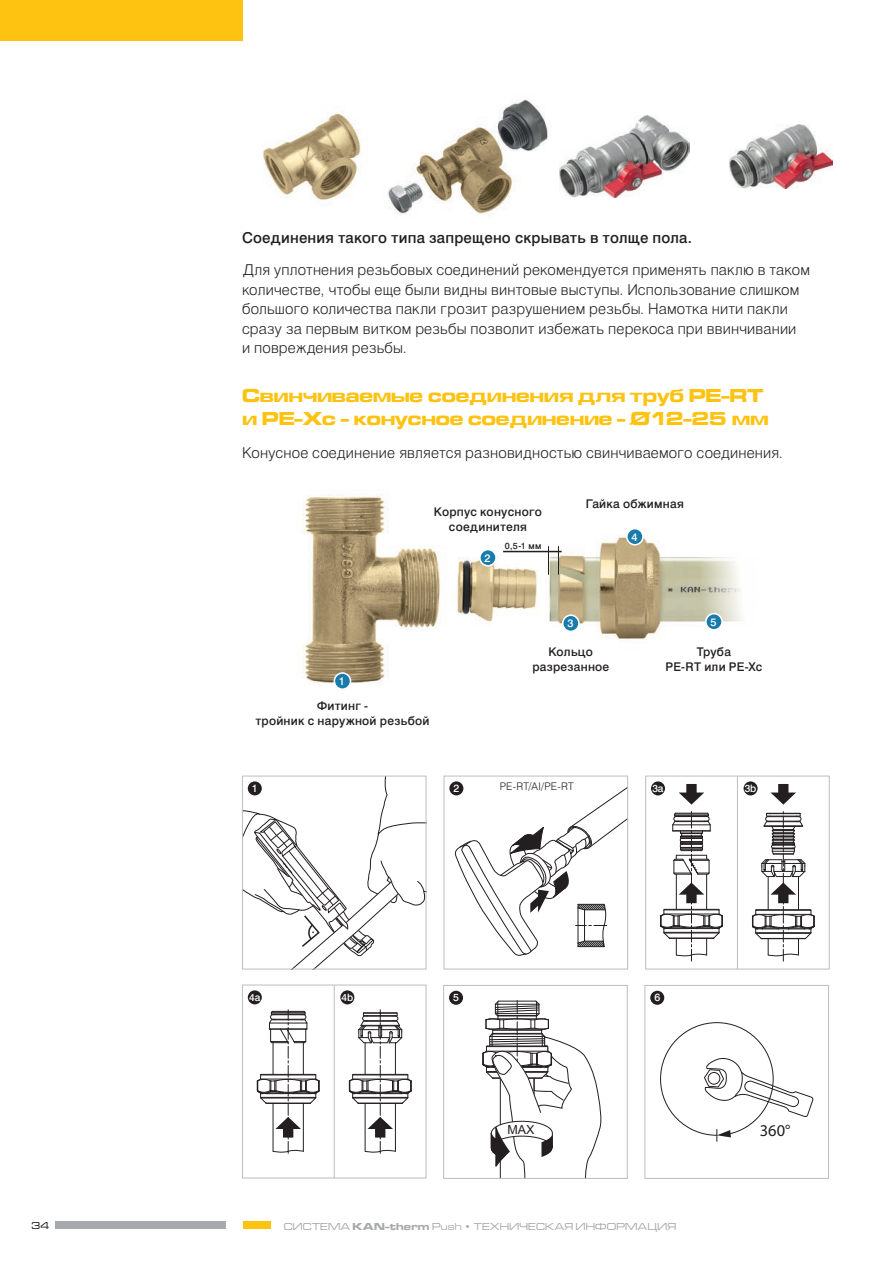
<style>
.page{position:relative;width:893px;height:1263px;background:#fff}
.page>*{position:absolute;margin:0;border:0;box-sizing:border-box;transform-origin:0 0}
.t1{font:19.5px/23.4px "Microgramma D Bol Ext";color:#fec210}
.t2{font:16.5px "Myriad Pro";color:#231f20}
.t3{font:15px/19.5px "Swiss 721 Lt AT";letter-spacing:.01em;color:#231f20}
.t4{font:15px "Swiss 721 Md AT";letter-spacing:.015em;color:#231f20}
.t5{font:12.45px "Arial";color:#231f20}
.t6{font:12px/15px "Swiss 721 Md AT";letter-spacing:.02em;color:#231f20;text-align:center}
.t7{font:10.95px "Swiss 721 Md AT";color:#fff}
.t8{font:10.5px "Microgramma D Med Ext";letter-spacing:.025em;color:#a8a9ad}
.t9{font:10.5px "Swiss 721 Lt AT";letter-spacing:.02em;color:#231f20}
.t10{font:10.5px "Swis 721 Md EU";color:#fff}
.t11{font:10.5px "Microgramma D Med Ext";color:#231f20}
.t12{font:10.2px "Swis 721 Md EU";letter-spacing:-.015em;color:#fff}
.t13{font:9px "Swiss 721 Md AT";color:#231f20}
.s1{font-family:"Microgramma D Bol Ext"}
</style>
<div class="page">
<div style="left:0;top:0;width:242px;height:41px;background:#fec210"></div>
<div style="left:243px;top:1222px;width:28px;height:7px;background:#fec210"></div>
<div style="left:55px;top:1222px;width:170px;height:7px;background:#a8a9ad"></div>
<img style="left:263px;top:113px;width:98px;height:88px">
<img style="left:387px;top:99px;width:161px;height:116px">
<img style="left:559px;top:116px;width:130px;height:81px">
<img style="left:730px;top:125px;width:102px;height:63px">
<img style="left:297px;top:495px;width:445px;height:189px">
<div style="left:334px;top:673px;width:17px;height:16px;background:#187bab;border-radius:50%"></div>
<div style="left:334px;top:672px;width:17px;height:18px;border:2px solid #fff;border-radius:50%"></div>
<div style="left:480px;top:550px;width:16px;height:16px;background:#187bab;border-radius:50%"></div>
<div style="left:479px;top:549px;width:18px;height:17px;border:2px solid #fff;border-radius:50%"></div>
<div style="left:563px;top:615px;width:16px;height:16px;background:#187bab;border-radius:50%"></div>
<div style="left:562px;top:614px;width:18px;height:18px;border:2px solid #fff;border-radius:50%"></div>
<div style="left:627px;top:529px;width:16px;height:16px;background:#187bab;border-radius:50%"></div>
<div style="left:626px;top:528px;width:18px;height:17px;border:2px solid #fff;border-radius:50%"></div>
<div style="left:706px;top:614px;width:16px;height:16px;background:#187bab;border-radius:50%"></div>
<div style="left:705px;top:613px;width:18px;height:18px;border:2px solid #fff;border-radius:50%"></div>
<svg style="left:548px;top:546px;width:1px;height:29px"></svg>
<svg style="left:558px;top:546px;width:1px;height:29px"></svg>
<hr style="left:503px;top:551px;width:59px;height:1px;background:#231f20">
<svg style="left:242px;top:776px;width:184px;height:193px"></svg>
<div style="left:247px;top:781px;width:16px;height:15px;background:#231f20;border-radius:50%"></div>
<div style="left:246px;top:780px;width:17px;height:17px;border:2px solid #fff;border-radius:50%"></div>
<svg style="left:455px;top:788px;width:171px;height:168px"></svg>
<div style="left:444px;top:776px;width:184px;height:193px;border:1px solid #bcbdc0"></div>
<div style="left:449px;top:781px;width:15px;height:15px;background:#231f20;border-radius:50%"></div>
<div style="left:448px;top:780px;width:17px;height:17px;border:2px solid #fff;border-radius:50%"></div>
<div style="left:645px;top:776px;width:185px;height:193px;border:1px solid #bcbdc0"></div>
<div style="left:650px;top:781px;width:16px;height:15px;background:#231f20;border-radius:50%"></div>
<div style="left:649px;top:780px;width:17px;height:17px;border:2px solid #fff;border-radius:50%"></div>
<div style="left:743px;top:781px;width:15px;height:15px;background:#231f20;border-radius:50%"></div>
<div style="left:742px;top:780px;width:17px;height:17px;border:2px solid #fff;border-radius:50%"></div>
<svg style="left:771px;top:784px;width:25px;height:21px"></svg>
<svg style="left:752px;top:812px;width:63px;height:149px"></svg>
<svg style="left:660px;top:811px;width:63px;height:150px"></svg>
<svg style="left:679px;top:784px;width:25px;height:21px"></svg>
<hr style="left:737px;top:776px;width:1px;height:193px;background:#bcbdc0">
<svg style="left:483px;top:1000px;width:118px;height:177px"></svg>
<div style="left:443px;top:985px;width:185px;height:194px;border:1px solid #bcbdc0"></div>
<div style="left:448px;top:990px;width:16px;height:15px;background:#231f20;border-radius:50%"></div>
<div style="left:447px;top:989px;width:18px;height:17px;border:2px solid #fff;border-radius:50%"></div>
<svg style="left:660px;top:1022px;width:153px;height:119px"></svg>
<div style="left:644px;top:985px;width:185px;height:194px;border:1px solid #bcbdc0"></div>
<div style="left:649px;top:990px;width:16px;height:15px;background:#231f20;border-radius:50%"></div>
<div style="left:649px;top:989px;width:17px;height:17px;border:2px solid #fff;border-radius:50%"></div>
<div style="left:242px;top:985px;width:184px;height:193px;border:1px solid #bcbdc0"></div>
<div style="left:247px;top:990px;width:16px;height:15px;background:#231f20;border-radius:50%"></div>
<div style="left:246px;top:989px;width:17px;height:17px;border:2px solid #fff;border-radius:50%"></div>
<div style="left:340px;top:990px;width:15px;height:15px;background:#231f20;border-radius:50%"></div>
<div style="left:339px;top:989px;width:17px;height:17px;border:2px solid #fff;border-radius:50%"></div>
<svg style="left:349px;top:1010px;width:63px;height:143px"></svg>
<svg style="left:257px;top:1010px;width:63px;height:143px"></svg>
<hr style="left:334px;top:985px;width:1px;height:193px;background:#bcbdc0">
<p class="t4" style="left:242px;top:229px;width:451px">Соединения такого типа запрещено скрывать в толще пола.</p>
<p class="t3" style="left:242px;top:260px;width:569px">Для уплотнения резьбовых соединений рекомендуется применять паклю в таком количестве, чтобы еще были видны винтовые выступы. Использование слишком большого количества пакли грозит разрушением резьбы. Намотка нити пакли сразу за первым витком резьбы позволит избежать перекоса при ввинчивании<br>и повреждения резьбы.</p>
<h1 class="t1" style="left:242px;top:384px;width:528px">Свинчиваемые соединения для труб PE-RT и PE-Xc - конусное соединение - Ø12-25 мм</h1>
<p class="t3" style="left:242px;top:442px;width:542px">Конусное соединение является разновидностью свинчиваемого соединения.</p>
<p class="t6" style="left:434px;top:504px;width:110px">Корпус конусного соединителя</p>
<p class="t7" style="left:484px;top:551px;width:8px">2</p>
<p class="t13" style="left:505px;top:541px;width:38px">0,5-1 мм</p>
<p class="t6" style="left:586px;top:497px;width:99px">Гайка обжимная</p>
<p class="t7" style="left:631px;top:530px;width:8px">4</p>
<p class="t7" style="left:567px;top:617px;width:8px">3</p>
<p class="t7" style="left:710px;top:615px;width:8px">5</p>
<p class="t7" style="left:339px;top:675px;width:8px">1</p>
<p class="t6" style="left:255px;top:698px;width:176px">Фитинг -<br>тройник с наружной резьбой</p>
<p class="t6" style="left:532px;top:644px;width:79px">Кольцо разрезанное</p>
<p class="t6" style="left:666px;top:644px;width:98px">Труба<br>PE-RT или PE-Xc</p>
<p class="t10" style="left:252px;top:782px;width:7px">1</p>
<p class="t10" style="left:453px;top:782px;width:7px">2</p>
<p class="t9" style="left:500px;top:780px;width:75px">PE-RT/AI/PE-RT</p>
<p class="t12" style="left:652px;top:782px;width:13px">3a</p>
<p class="t12" style="left:745px;top:782px;width:13px">3b</p>
<p class="t12" style="left:249px;top:991px;width:13px">4a</p>
<p class="t12" style="left:342px;top:991px;width:13px">4b</p>
<p class="t10" style="left:654px;top:991px;width:7px">6</p>
<p class="t10" style="left:453px;top:991px;width:7px">5</p>
<p class="t5" style="left:508px;top:1121px;width:29px">MAX</p>
<p class="t11" style="left:32px;top:1219px;width:19px">34</p>
<p class="t8" style="left:284px;top:1220px;width:394px">СИСТЕМА <span class="s1">KAN‑therm</span> Push • ТЕХНИЧЕСКАЯ ИНФОРМАЦИЯ</p>
<p class="t2" style="left:760px;top:1120px;width:32px">360°</p>
</div>
